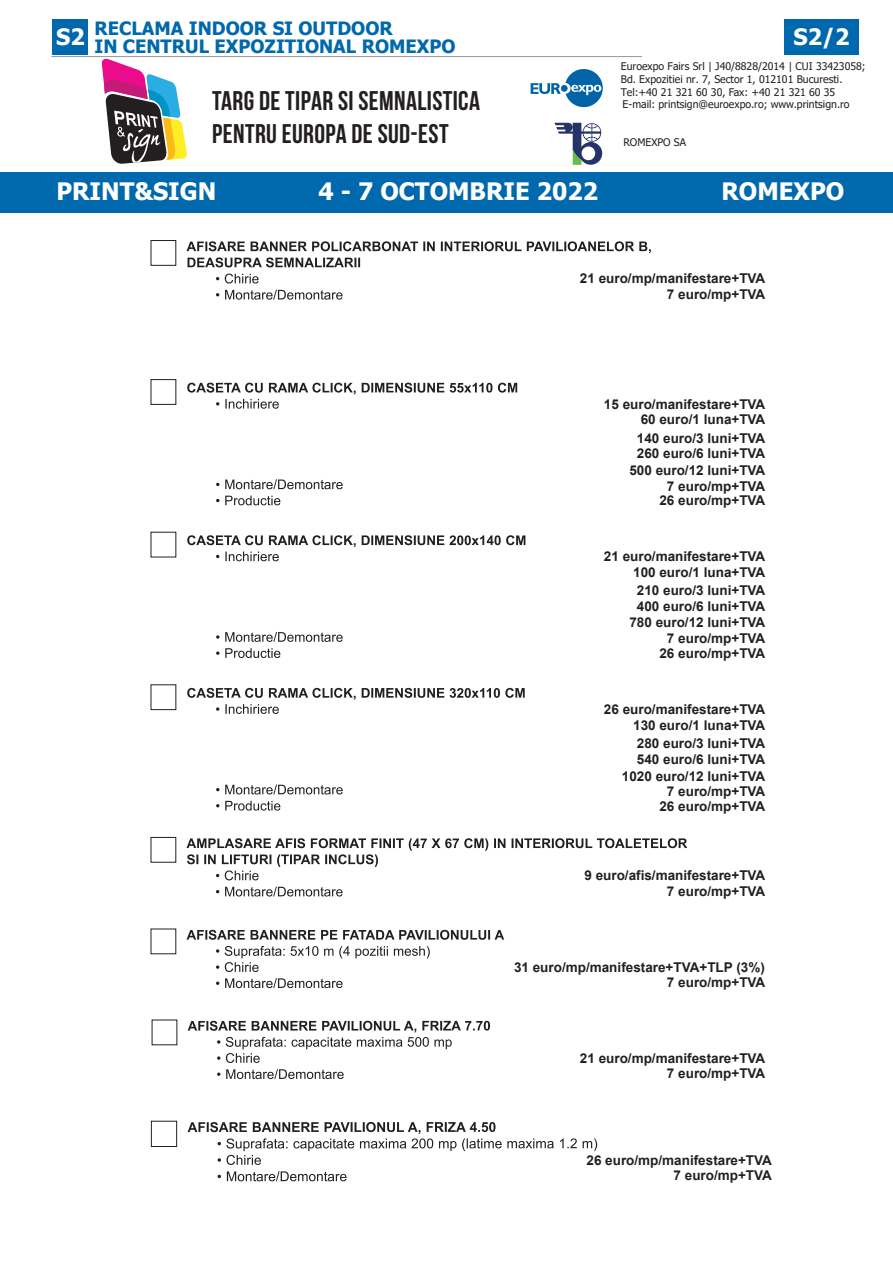
<style>
.page{position:relative;width:893px;height:1263px;background:#fff}
.page>*{position:absolute;margin:0;border:0;box-sizing:border-box;transform-origin:0 0}
.t1{font:700 27px/32.4px "Bebas Neue";letter-spacing:.015em;color:#231f20}
.t2{font:700 24px "Tahoma";color:#fff}
.t3{font:700 22.5px "Tahoma";color:#fff}
.t4{font:700 18.3px/18px "Tahoma";color:#0068ac}
.t5{font:700 13.5px/15.8px "Arial";color:#231f20;text-align:right}
.t6{font:10.5px/12.9px "Tahoma";color:#231f20}
</style>
<div class="page">
<hr style="left:52px;top:56px;width:590px;height:1px;background:#939598">
<div style="left:52px;top:19px;width:36px;height:36px;background:#0068ac"></div>
<div style="left:784px;top:19px;width:74px;height:36px;background:#0068ac"></div>
<div style="left:151px;top:240px;width:25px;height:26px;border:1px solid #231f20"></div>
<svg style="left:187px;top:241px;width:464px;height:26px"></svg>
<svg style="left:216px;top:274px;width:43px;height:9px"></svg>
<svg style="left:216px;top:290px;width:127px;height:10px"></svg>
<div style="left:151px;top:379px;width:25px;height:26px;border:1px solid #231f20"></div>
<svg style="left:187px;top:383px;width:330px;height:26px"></svg>
<svg style="left:216px;top:479px;width:127px;height:10px"></svg>
<svg style="left:216px;top:496px;width:64px;height:9px"></svg>
<svg style="left:187px;top:535px;width:338px;height:26px"></svg>
<svg style="left:216px;top:632px;width:127px;height:10px"></svg>
<svg style="left:216px;top:648px;width:64px;height:10px"></svg>
<svg style="left:187px;top:688px;width:338px;height:26px"></svg>
<svg style="left:216px;top:784px;width:127px;height:10px"></svg>
<svg style="left:216px;top:801px;width:64px;height:10px"></svg>
<svg style="left:187px;top:838px;width:500px;height:42px"></svg>
<svg style="left:216px;top:886px;width:127px;height:10px"></svg>
<svg style="left:187px;top:930px;width:317px;height:10px"></svg>
<svg style="left:216px;top:946px;width:214px;height:26px"></svg>
<svg style="left:216px;top:978px;width:127px;height:10px"></svg>
<svg style="left:188px;top:1021px;width:302px;height:42px"></svg>
<svg style="left:217px;top:1069px;width:127px;height:10px"></svg>
<div style="left:151px;top:1121px;width:26px;height:26px;border:1px solid #231f20"></div>
<svg style="left:188px;top:1122px;width:409px;height:43px"></svg>
<svg style="left:218px;top:1171px;width:128px;height:10px"></svg>
<div style="left:1px;top:172px;width:892px;height:41px;background:#0068ac"></div>
<svg style="left:101px;top:58px;width:86px;height:106px"></svg>
<svg style="left:531px;top:69px;width:72px;height:38px"></svg>
<div style="left:561px;top:85px;width:7px;height:7px;background:#0064a6;border-radius:50%"></div>
<svg style="left:554px;top:123px;width:48px;height:42px"></svg>
<h3 class="t4" style="left:95px;top:20px;width:362px">RECLAMA INDOOR SI OUTDOOR<br>IN CENTRUL EXPOZITIONAL ROMEXPO</h3>
<h3 class="t3" style="left:56px;top:21px;width:30px">S2</h3>
<h3 class="t3" style="left:793px;top:21px;width:57px">S2/2</h3>
<h1 class="t1" style="left:212px;top:84px;width:269px">TARG DE TIPAR SI SEMNALISTICA<br>PENTRU EUROPA DE SUD-EST</h1>
<p class="t6" style="left:621px;top:61px;width:246px">Euroexpo Fairs Srl | J40/8828/2014 | CUI 33423058;<br>Bd. Expozitiei nr. 7, Sector 1, 012101 Bucuresti.<br>Tel:+40 21 321 60 30, Fax: +40 21 321 60 35</p>
<p class="t6" style="left:623px;top:98px;width:228px">E-mail: printsign@euroexpo.ro; www.printsign.ro</p>
<p class="t6" style="left:623px;top:137px;width:64px">ROMEXPO SA</p>
<h2 class="t2" style="left:56px;top:175px;width:161px">PRINT&amp;SIGN</h2>
<h2 class="t2" style="left:318px;top:175px;width:281px">4 - 7 OCTOMBRIE 2022</h2>
<h2 class="t2" style="left:721px;top:175px;width:124px">ROMEXPO</h2>
<p class="t5" style="left:580px;top:271px;width:187px">21 euro/mp/manifestare+TVA<br>7 euro/mp+TVA</p>
<p class="t5" style="left:604px;top:396px;width:163px">15 euro/manifestare+TVA<br>60 euro/1 luna+TVA</p>
<p class="t5" style="left:629px;top:430px;width:137px">140 euro/3 luni+TVA<br>260 euro/6 luni+TVA<br>500 euro/12 luni+TVA<br>7 euro/mp+TVA<br>26 euro/mp+TVA</p>
<p class="t5" style="left:604px;top:548px;width:163px">21 euro/manifestare+TVA<br>100 euro/1 luna+TVA</p>
<p class="t5" style="left:629px;top:582px;width:137px">210 euro/3 luni+TVA<br>400 euro/6 luni+TVA<br>780 euro/12 luni+TVA<br>7 euro/mp+TVA<br>26 euro/mp+TVA</p>
<p class="t5" style="left:604px;top:702px;width:163px">26 euro/manifestare+TVA<br>130 euro/1 luna+TVA</p>
<p class="t5" style="left:622px;top:735px;width:145px">280 euro/3 luni+TVA<br>540 euro/6 luni+TVA<br>1020 euro/12 luni+TVA<br>7 euro/mp+TVA<br>26 euro/mp+TVA</p>
<p class="t5" style="left:584px;top:867px;width:182px">9 euro/afis/manifestare+TVA<br>7 euro/mp+TVA</p>
<p class="t5" style="left:514px;top:959px;width:253px">31 euro/mp/manifestare+TVA+TLP (3%)<br>7 euro/mp+TVA</p>
<p class="t5" style="left:580px;top:1050px;width:187px">21 euro/mp/manifestare+TVA<br>7 euro/mp+TVA</p>
<p class="t5" style="left:586px;top:1152px;width:187px">26 euro/mp/manifestare+TVA<br>7 euro/mp+TVA</p>
</div>
